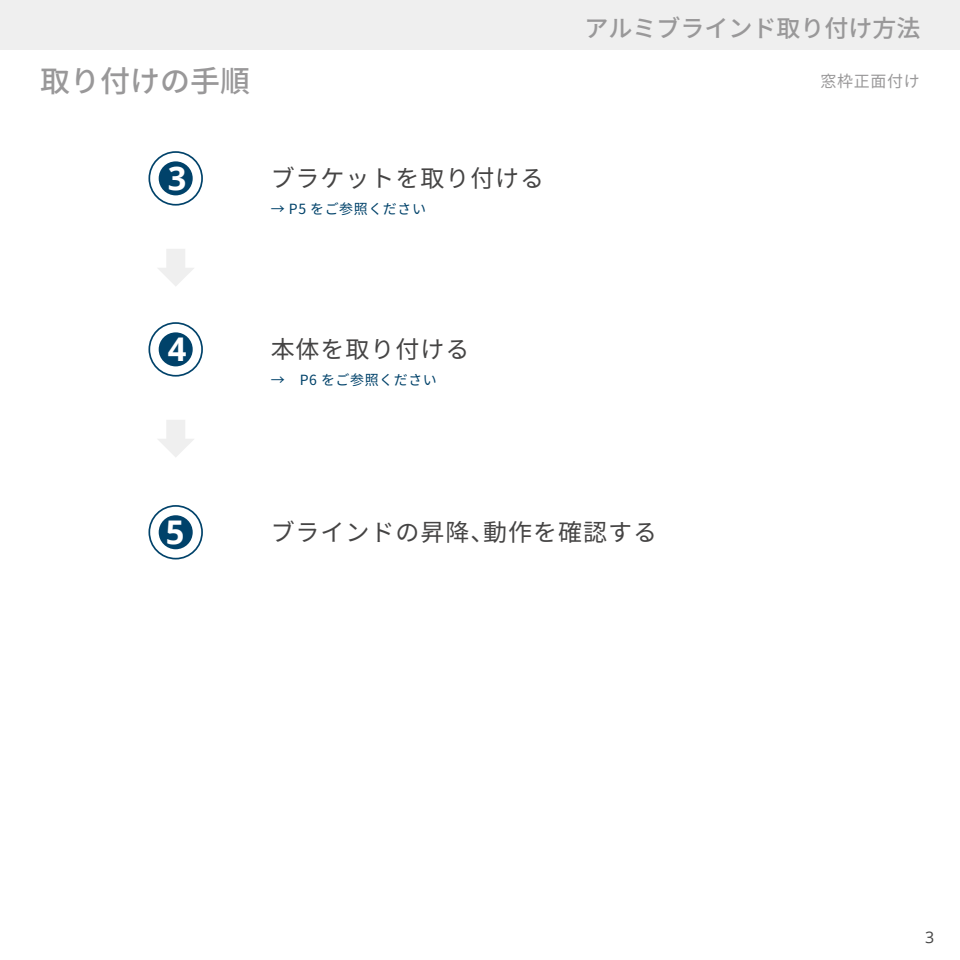
<style>
.page{position:relative;width:960px;height:960px;background:#fff}
.page>*{position:absolute;margin:0;border:0;box-sizing:border-box;transform-origin:0 0}
.t1{font:700 32.6px "Open Sans";color:#fff}
.t2{font:500 30px "Noto Sans CJ Kjp";color:#999899}
.t3{font:24px "Noto Sans CJ Kjp";letter-spacing:.04em;color:#454444}
.t4{font:500 24px "Noto Sans CJ Kjp";color:#999899}
.t5{font:16px "Noto Sans CJ Kjp";letter-spacing:.04em;color:#999899}
.t6{font:16px "Open Sans";color:#444}
.t7{font:14px "Noto Sans CJ Kjp";letter-spacing:.04em;color:#00426a}
</style>
<div class="page">
<svg style="left:148px;top:151px;width:55px;height:55px"></svg>
<div style="left:150px;top:153px;width:51px;height:51px;background:#fff;border-radius:50%"></div>
<div style="left:159px;top:161px;width:34px;height:34px;background:#00426a;border-radius:50%"></div>
<div style="left:0;top:0;width:960px;height:50px;background:#efefef"></div>
<svg style="left:158px;top:249px;width:36px;height:37px"></svg>
<svg style="left:148px;top:322px;width:55px;height:55px"></svg>
<div style="left:150px;top:324px;width:51px;height:51px;background:#fff;border-radius:50%"></div>
<div style="left:159px;top:332px;width:34px;height:34px;background:#00426a;border-radius:50%"></div>
<svg style="left:158px;top:420px;width:36px;height:37px"></svg>
<svg style="left:148px;top:505px;width:55px;height:54px"></svg>
<div style="left:150px;top:507px;width:51px;height:51px;background:#fff;border-radius:50%"></div>
<div style="left:159px;top:515px;width:34px;height:34px;background:#00426a;border-radius:50%"></div>
<p class="t2" style="left:40px;top:64px;width:212px">取り付けの手順</p>
<h1 class="t1" style="left:168px;top:155px;width:20px">3</h1>
<p class="t3" style="left:271px;top:165px;width:275px">ブラケットを取り付ける</p>
<p class="t7" style="left:271px;top:201px;width:157px">→ P5 をご参照ください</p>
<p class="t4" style="left:584px;top:15px;width:337px">アルミブラインド取り付け方法</p>
<p class="t5" style="left:821px;top:72px;width:101px">窓枠正面付け</p>
<h1 class="t1" style="left:168px;top:326px;width:20px">4</h1>
<p class="t3" style="left:271px;top:336px;width:200px">本体を取り付ける</p>
<p class="t7" style="left:271px;top:372px;width:168px">→　P6 をご参照ください</p>
<h1 class="t1" style="left:166px;top:509px;width:20px">5</h1>
<p class="t3" style="left:271px;top:519px;width:388px">ブラインドの昇降、動作を確認する</p>
<p class="t6" style="left:925px;top:926px;width:11px">3</p>
</div>
